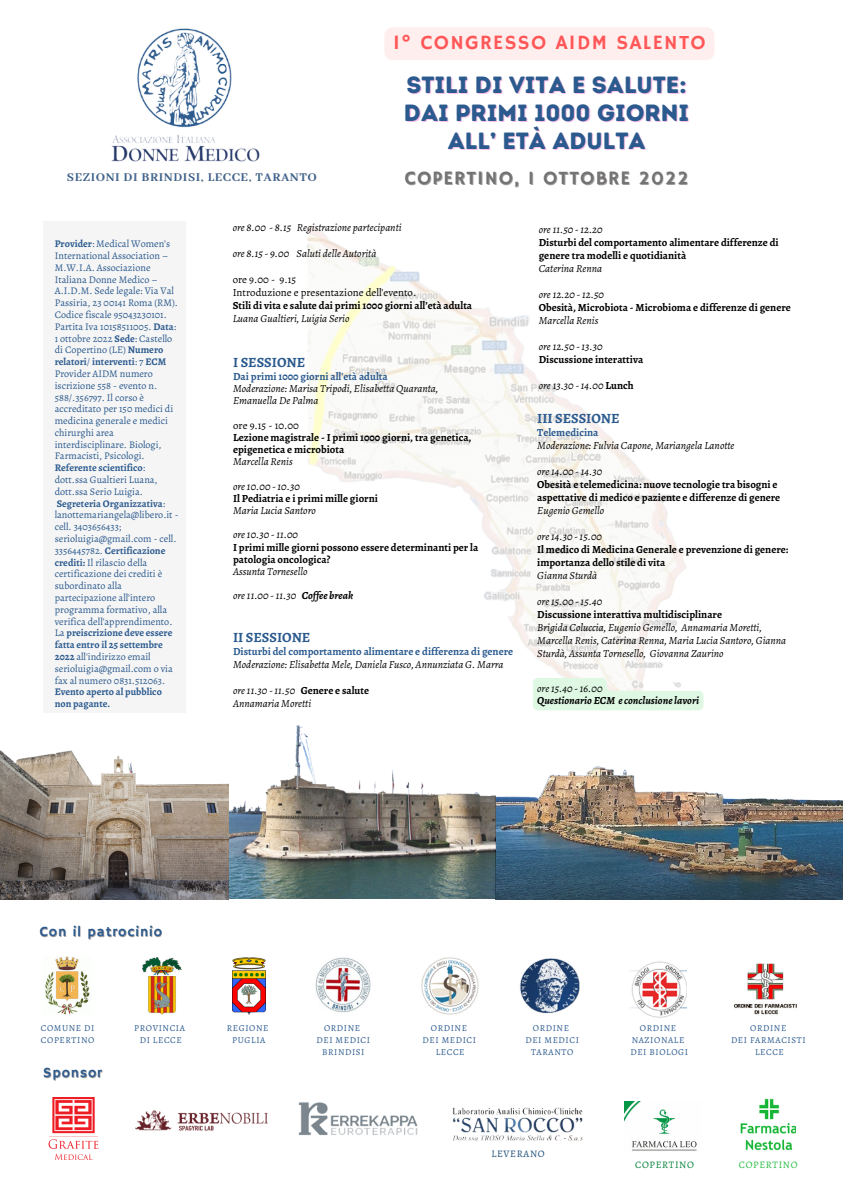
<style>
.page{position:relative;width:843px;height:1191px;background:#fff}
.page>*{position:absolute;margin:0;border:0;box-sizing:border-box;transform-origin:0 0}
.t1{font:23.5px/27.8px "Intro Rust Base";color:#2b5a8e;text-align:center}
.t2{font:20.3px "Hammersmith One";letter-spacing:.065em;color:#ff5757}
.t3{font:19px "Hammersmith One";letter-spacing:.065em;color:#737373}
.t4{font:700 14.1px "Alegreya";color:#2b5a8e}
.t5{font:14.1px "Hammersmith One";letter-spacing:.065em;color:#2b5a8e}
.t6{font:500 13.2px "Abhaya Libre";letter-spacing:.065em;color:#2b5a8e}
.t7{font:italic 10.8px/13px "Alegreya";color:#000}
.t8{font:700 10.8px/13px "Alegreya";color:#000}
.t9{font:700 10.8px "Alegreya";color:#2b5a8e}
.t10{font:10.8px/13px "Alegreya";color:#000}
.t11{font:italic 700 10.8px "Alegreya";color:#000}
.t12{font:10.2px/11.8px "Alegreya";color:#2b5a8e}
.t13{font:700 10.2px/11.8px "Alegreya";color:#2b5a8e}
.t14{font:9.9px "Alegreya";letter-spacing:.065em;color:#008037}
.t15{font:9.9px "Alegreya";letter-spacing:.065em;color:#28bb43}
.t16{font:9.9px "Alegreya";letter-spacing:.065em;color:#1d4e79}
.t17{font:9px/12px "Alegreya";letter-spacing:.065em;color:#2b5a8e;text-align:center}
.s1{font-weight:700}
.s2{font-weight:700;font-style:normal}
</style>
<div class="page">
<img style="left:111px;top:28px;width:149px;height:134px">
<img style="left:495px;top:700px;width:347px;height:199px">
<img style="left:228px;top:725px;width:267px;height:173px">
<img style="left:0;top:750px;width:228px;height:149px">
<img style="left:48px;top:1097px;width:51px;height:62px">
<img style="left:135px;top:1110px;width:132px;height:21px">
<img style="left:298px;top:1102px;width:120px;height:33px">
<img style="left:453px;top:1107px;width:130px;height:34px">
<img style="left:45px;top:956px;width:45px;height:58px">
<img style="left:142px;top:957px;width:40px;height:57px">
<img style="left:232px;top:957px;width:33px;height:56px">
<img style="left:629px;top:961px;width:57px;height:57px">
<img style="left:734px;top:963px;width:63px;height:52px">
<img style="left:624px;top:1101px;width:73px;height:50px">
<img style="left:740px;top:1098px;width:55px;height:53px">
<img style="left:307px;top:226px;width:397px;height:474px">
<svg style="left:532px;top:678px;width:171px;height:32px"></svg>
<div style="left:43px;top:221px;width:142px;height:492px;background:#f5f5f5"></div>
<img style="left:315px;top:957px;width:55px;height:55px">
<img style="left:520px;top:958px;width:60px;height:56px">
<img style="left:421px;top:957px;width:57px;height:57px">
<div style="left:384px;top:27px;width:330px;height:33px;background:#fee;border-radius:8px"></div>
<p class="t6" style="left:67px;top:169px;width:251px">SEZIONI DI BRINDISI, LECCE, TARANTO</p>
<h2 class="t2" style="left:393px;top:31px;width:314px">I° CONGRESSO AIDM SALENTO</h2>
<h1 class="t1" style="left:404px;top:71px;width:287px">STILI DI VITA E SALUTE:<br>DAI PRIMI 1000 GIORNI<br>ALL’ ETÀ ADULTA</h1>
<h3 class="t3" style="left:404px;top:167px;width:285px">COPERTINO, 1 OTTOBRE 2022</h3>
<p class="t12" style="left:55px;top:238px;width:125px"><span class="s1">Provider</span>: Medical Women’s<br>International Association –<br>M.W.I.A. Associazione<br>Italiana Donne Medico –<br>A.I.D.M. Sede legale: Via Val<br>Passiria, 23 00141 Roma (RM).<br>Codice fiscale 95043230101.<br>Partita Iva 10158511005. <span class="s1">Data</span>:<br>1 ottobre 2022 <span class="s1">Sede</span>: Castello di Copertino (LE) <span class="s1">Numero relatori</span>/ <span class="s1">interventi</span>: 7 <span class="s1">ECM<br></span>Provider AIDM numero iscrizione 558 - evento n.<br>588/.356797. Il corso è accreditato per 150 medici di medicina generale e medici chirurghi area interdisciplinare. Biologi,<br>Farmacisti, Psicologi.<br><span class="s1">Referente scientifico</span>: dott.ssa Gualtieri Luana, dott.ssa Serio Luigia.<br><span class="s1">Segreteria Organizzativa</span>: lanottemariangela@libero.it - cell. 3403656433; serioluigia@gmail.com - cell.<br>3356445782. <span class="s1">Certificazione crediti:</span> Il rilascio della certificazione dei crediti è subordinato alla partecipazione all’intero programma formativo, alla verifica dell’apprendimento.<br>La <span class="s1">preiscrizione deve essere fatta entro il 25 settembre<br>2022</span> all'indirizzo email serioluigia@gmail.com o via fax al numero 0831.512063.</p>
<p class="t13" style="left:55px;top:686px;width:109px">Evento aperto al pubblico non pagante.</p>
<p class="t7" style="left:233px;top:221px;width:170px">ore 8.00 - 8.15 Registrazione partecipanti</p>
<p class="t7" style="left:233px;top:247px;width:145px">ore 8.15 - 9.00 Saluti delle Autorità</p>
<p class="t10" style="left:233px;top:273px;width:185px">ore 9.00 - 9.15<br>Introduzione e presentazione dell'evento.</p>
<p class="t8" style="left:233px;top:299px;width:241px">Stili di vita e salute dai primi 1000 giorni all’età adulta</p>
<p class="t7" style="left:233px;top:312px;width:118px">Luana Gualtieri, Luigia Serio</p>
<h3 class="t4" style="left:233px;top:352px;width:74px">I SESSIONE</h3>
<p class="t9" style="left:233px;top:369px;width:156px">Dai primi 1000 giorni all'età adulta</p>
<p class="t7" style="left:233px;top:382px;width:207px;line-height:12.2px">Moderazione: Marisa Tripodi, Elisabetta Quaranta,<br>Emanuella De Palma</p>
<p class="t10" style="left:233px;top:418px;width:67px">ore 9.15 - 10.00</p>
<p class="t8" style="left:233px;top:431px;width:240px;line-height:12.2px">Lezione magistrale - I primi 1000 giorni, tra genetica, epigenetica e microbiota</p>
<p class="t7" style="left:233px;top:455px;width:61px">Marcella Renis</p>
<p class="t7" style="left:233px;top:479px;width:68px">ore 10.00 - 10.30</p>
<p class="t8" style="left:233px;top:491px;width:146px">Il Pediatria e i primi mille giorni</p>
<p class="t7" style="left:233px;top:503px;width:84px">Maria Lucia Santoro</p>
<p class="t7" style="left:233px;top:528px;width:66px">ore 10.30 - 11.00</p>
<p class="t8" style="left:233px;top:540px;width:247px;line-height:12.2px">I primi mille giorni possono essere determinanti per la patologia oncologica?</p>
<p class="t7" style="left:233px;top:564px;width:76px">Assunta Tornesello</p>
<p class="t7" style="left:233px;top:589px;width:122px">ore 11.00 - 11.30 <span class="s1">Cof ee break</span></p>
<h3 class="t4" style="left:233px;top:627px;width:79px">II SESSIONE</h3>
<p class="t9" style="left:233px;top:644px;width:281px">Disturbi del comportamento alimentare e differenza di genere</p>
<p class="t7" style="left:233px;top:658px;width:272px">Moderazione: Elisabetta Mele, Daniela Fusco, Annunziata G. Marra</p>
<p class="t7" style="left:233px;top:684px;width:137px">ore 11.30 - 11.50 <span class="s2">Genere e salute<br></span>Annamaria Moretti</p>
<p class="t7" style="left:538px;top:222px;width:65px">ore 11.50 - 12.20</p>
<p class="t8" style="left:538px;top:235px;width:241px">Disturbi del comportamento alimentare differenze di genere tra modelli e quotidianità</p>
<p class="t7" style="left:538px;top:261px;width:65px">Caterina Renna</p>
<p class="t7" style="left:538px;top:287px;width:67px">ore 12.20 - 12.50</p>
<p class="t8" style="left:538px;top:300px;width:253px">Obesità, Microbiota - Microbioma e differenze di genere</p>
<p class="t7" style="left:538px;top:313px;width:61px">Marcella Renis</p>
<p class="t7" style="left:538px;top:339px;width:65px">ore 12.50 - 13.30</p>
<p class="t8" style="left:538px;top:352px;width:106px">Discussione interattiva</p>
<p class="t7" style="left:538px;top:378px;width:96px">ore 13.30 - 14.00 <span class="s2">Lunch</span></p>
<h3 class="t4" style="left:537px;top:408px;width:84px">III SESSIONE</h3>
<p class="t9" style="left:537px;top:425px;width:63px">Telemedicina</p>
<p class="t7" style="left:537px;top:439px;width:199px">Moderazione: Fulvia Capone, Mariangela Lanotte</p>
<p class="t7" style="left:537px;top:465px;width:67px">ore 14.00 - 14.30</p>
<p class="t8" style="left:537px;top:478px;width:244px">Obesità e telemedicina: nuove tecnologie tra bisogni e aspettative di medico e paziente e differenze di genere</p>
<p class="t7" style="left:537px;top:504px;width:69px">Eugenio Gemello</p>
<p class="t7" style="left:537px;top:530px;width:66px">ore 14.30 - 15.00</p>
<p class="t8" style="left:537px;top:543px;width:252px">Il medico di Medicina Generale e prevenzione di genere: importanza dello stile di vita</p>
<p class="t7" style="left:537px;top:569px;width:61px">Gianna Sturdà</p>
<p class="t7" style="left:537px;top:595px;width:67px">ore 15.00 - 15.40</p>
<p class="t8" style="left:537px;top:608px;width:186px">Discussione interattiva multidisciplinare</p>
<p class="t7" style="left:537px;top:621px;width:250px">Brigida Coluccia, Eugenio Gemello, Annamaria Moretti,<br>Marcella Renis, Caterina Renna, Maria Lucia Santoro, Gianna<br>Sturdà, Assunta Tornesello, Giovanna Zaurino</p>
<p class="t7" style="left:537px;top:681px;width:67px">ore 15.40 - 16.00</p>
<p class="t11" style="left:537px;top:693px;width:163px">Questionario ECM econclusionelavori</p>
<h3 class="t5" style="left:40px;top:923px;width:124px">Con il patrocinio</h3>
<p class="t17" style="left:41px;top:1021px;width:55px;text-align:left">COMUNE DI<br>COPERTINO</p>
<h3 class="t5" style="left:43px;top:1064px;width:60px">Sponsor</h3>
<p class="t17" style="left:134px;top:1021px;width:52px">PROVINCIA<br>DI LECCE</p>
<p class="t17" style="left:227px;top:1021px;width:43px">REGIONE<br>PUGLIA</p>
<p class="t17" style="left:316px;top:1021px;width:55px">ORDINE<br>DEI MEDICI<br>BRINDISI</p>
<p class="t17" style="left:730px;top:1021px;width:76px">ORDINE<br>DEI FARMACISTI<br>LECCE</p>
<p class="t17" style="left:422px;top:1021px;width:55px">ORDINE<br>DEI MEDICI<br>LECCE</p>
<p class="t17" style="left:525px;top:1021px;width:55px">ORDINE<br>DEI MEDICI<br>TARANTO</p>
<p class="t17" style="left:630px;top:1021px;width:59px">ORDINE<br>NAZIONALE<br>DEI BIOLOGI</p>
<p class="t16" style="left:491px;top:1146px;width:55px">LEVERANO</p>
<p class="t14" style="left:635px;top:1157px;width:60px">COPERTINO</p>
<p class="t15" style="left:738px;top:1157px;width:60px">COPERTINO</p>
</div>
